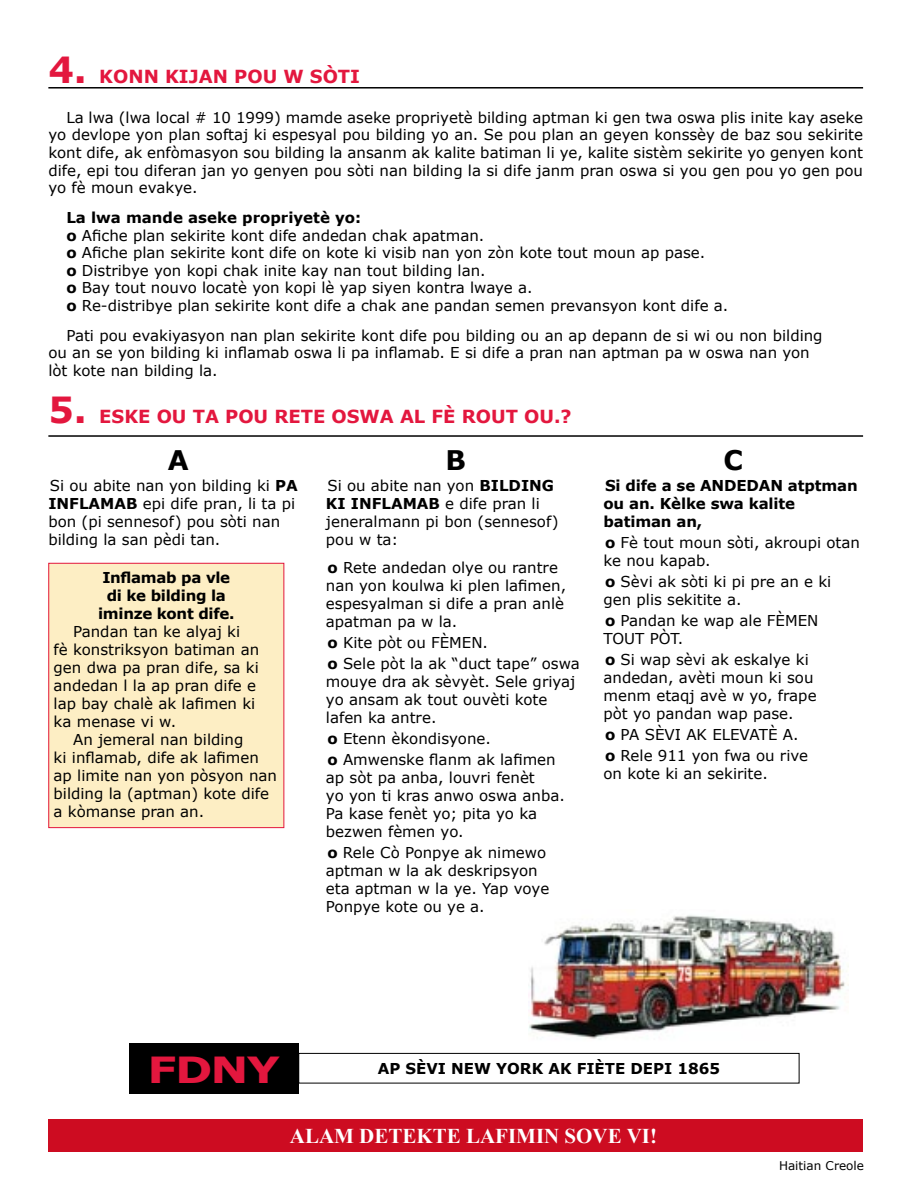
<style>
.page{position:relative;width:918px;height:1188px;background:#fff}
.page>*{position:absolute;margin:0;border:0;box-sizing:border-box;transform-origin:0 0}
.t1{font:700 36px "Verdana";color:#e3173e;scale:1.25 1}
.t2{font:700 27px "Verdana";color:#000}
.t3{font:700 21px "Times New Roman";color:#fff}
.t4{font:700 18px "Verdana";color:#e3173e}
.t5{font:15px/18px "Verdana";color:#000}
.t6{font:700 15px/18px "Verdana";letter-spacing:-.01em;color:#000;text-align:center}
.t7{font:12px "Verdana";color:#000}
.s1{font-size:36px}
.s2{font-weight:700}
</style>
<div class="page">
<div style="left:49px;top:563px;width:235px;height:265px;background:#fdeec4"></div>
<div style="left:48px;top:563px;width:236px;height:265px;border:1px solid #e3173e"></div>
<img style="left:528px;top:915px;width:321px;height:125px">
<div style="left:298px;top:1053px;width:501px;height:30px;border:1px solid #000"></div>
<div style="left:129px;top:1044px;width:170px;height:50px;background:#000"></div>
<hr style="left:48px;top:87px;width:815px;height:2px;background:#000">
<hr style="left:48px;top:435px;width:815px;height:2px;background:#000">
<div style="left:48px;top:1120px;width:815px;height:32px;background:#cd0c21"></div>
<p class="t4" style="left:48px;top:65px;width:313px"><span class="s1">4.</span> konn kijan pou w sòti</p>
<p class="t5" style="left:48px;top:108px;width:816px;text-align:justify;text-indent:18px">La lwa (lwa local # 10 1999) mamde aseke propriyetè bilding aptman ki gen twa oswa plis inite kay aseke yo devlope yon plan softaj ki espesyal pou bilding yo an. Se pou plan an geyen konssèy de baz sou sekirite kont dife, ak enfòmasyon sou bilding la ansanm ak kalite batiman li ye, kalite sistèm sekirite yo genyen kont dife, epi tou diferan jan yo genyen pou sòti nan bilding la si dife janm pran oswa si you gen pou yo gen pou yo fè moun evakye.</p>
<p class="t5" style="left:66px;top:208px;width:664px"><span class="s2">La lwa mande aseke propriyetè yo:<br>o</span> Afiche plan sekirite kont dife andedan chak apatman.<br><span class="s2">o</span> Afiche plan sekirite kont dife on kote ki visib nan yon zòn kote tout moun ap pase.<br><span class="s2">o</span> Distribye yon kopi chak inite kay nan tout bilding lan.<br><span class="s2">o</span> Bay tout nouvo locatè yon kopi lè yap siyen kontra lwaye a.<br><span class="s2">o</span> Re-distribye plan sekirite kont dife a chak ane pandan semen prevansyon kont dife a.</p>
<p class="t5" style="left:48px;top:326px;width:776px;text-indent:18px">Pati pou evakiyasyon nan plan sekirite kont dife pou bilding ou an ap depann de si wi ou non bilding ou an se yon bilding ki inflamab oswa li pa inflamab. E si dife a pran nan aptman pa w oswa nan yon lòt kote nan bilding la.</p>
<p class="t4" style="left:48px;top:405px;width:525px"><span class="s1">5.</span> Eske ou ta pou rete oswa al fè rout ou.?</p>
<h2 class="t2" style="left:168px;top:443px;width:22px">A</h2>
<p class="t5" style="left:48px;top:476px;width:251px">Si ou abite nan yon bilding ki <span class="s2">PA<br>INF</span></p>
<p class="t5" style="left:48px;top:494px;width:248px;text-indent:94px">epi dife pran, li ta pi bon (pi sennesof) pou sòti nan bilding la san pèdi tan.</p>
<p class="t6" style="left:98px;top:568px;width:138px">Inflamab pa vle di ke bilding la iminze kont dife.</p>
<p class="t5" style="left:54px;top:622px;width:207px;text-indent:20px">Pandan tan ke alyaj ki<br>fè konstriksyon batiman an gen dwa pa pran dife, sa ki andedan l la ap pran dife e lap bay chalè ak lafimen ki ka menase vi w.</p>
<p class="t5" style="left:54px;top:730px;width:225px;text-indent:20px">An jemeral nan bilding<br>ki inflamab, dife ak lafimen ap limite nan yon pòsyon nan bilding la (aptman) kote dife a kòmanse pran an.</p>
<p class="t6" style="left:79px;top:494px;width:23px">LAMAB</p>
<h2 class="t2" style="left:445px;top:443px;width:18px">B</h2>
<p class="t5" style="left:327px;top:476px;width:193px">Si ou abite nan yon <span class="s2">BILDIN</span></p>
<p class="t6" style="left:542px;top:476px;width:14px">G</p>
<p class="t6" style="left:326px;top:494px;width:36px">KI INF</p>
<p class="t6" style="left:381px;top:494px;width:23px">LAMAB</p>
<p class="t5" style="left:326px;top:494px;width:234px;text-indent:119px">e dife pran li jeneralmann pi bon (sennesof) pou w ta:</p>
<p class="t5" style="left:326px;top:558px;width:242px"><span class="s2">o</span> Rete andedan olye ou rantre nan yon koulwa ki plen lafimen, espesyalman si dife a pran anlè apatman pa w la.</p>
<p class="t5" style="left:327px;top:632px;width:254px;line-height:21px"><span class="s2">o</span> Kite pòt ou FÈMEN.<br><span class="s2">o</span> Sele pòt la ak “duct tape” oswa</p>
<p class="t5" style="left:326px;top:672px;width:251px">mouye dra ak sèvyèt. Sele griyaj yo ansam ak tout ouvèti kote lafen ka antre.</p>
<p class="t5" style="left:327px;top:728px;width:230px;line-height:21px"><span class="s2">o</span> Etenn èkondisyone.<br><span class="s2">o</span> Amwenske flanm ak lafimen</p>
<p class="t5" style="left:326px;top:768px;width:240px">ap sòt pa anba, louvri fenèt<br>yo yon ti kras anwo oswa anba.<br>Pa kase fenèt yo; pita yo ka bezwen fèmen yo.</p>
<p class="t5" style="left:326px;top:843px;width:225px"><span class="s2">o</span> Rele Cò Ponpye ak nimewo aptman w la ak deskripsyon eta aptman w la ye. Yap voye<br>Ponpye kote ou ye a.</p>
<h2 class="t2" style="left:724px;top:443px;width:21px">C</h2>
<p class="t6" style="left:605px;top:476px;width:108px">Si dife a se ANDEDAN</p>
<p class="t6" style="left:604px;top:476px;width:256px;text-align:left;text-indent:184px">atptman ou an. Kèlke swa kalite batiman an,</p>
<p class="t5" style="left:604px;top:533px;width:258px"><span class="s2">o</span> Fè tout moun sòti, akroupi otan ke nou kapab.</p>
<p class="t5" style="left:604px;top:572px;width:229px"><span class="s2">o</span> Sèvi ak sòti ki pi pre an e ki gen plis sekitite a.</p>
<p class="t5" style="left:604px;top:611px;width:216px"><span class="s2">o</span> Pandan ke wap ale FÈMEN<br>TOUT PÒT.</p>
<p class="t5" style="left:604px;top:650px;width:215px"><span class="s2">o</span> Si wap sèvi ak eskalye ki andedan, avèti moun ki sou menm etaqj avè w yo, frape pòt yo pandan wap pase.</p>
<p class="t5" style="left:605px;top:723px;width:205px;line-height:21px"><span class="s2">o</span> PA SÈVI AK ELEVATÈ A. <span class="s2">o</span> Rele 911 yon fwa ou rive</p>
<p class="t5" style="left:604px;top:764px;width:166px">on kote ki an sekirite.</p>
<h1 class="t1" style="left:148px;top:1047px;width:27px">FDNY</h1>
<p class="t6" style="left:378px;top:1059px;width:132px">AP SÈVI NEW YORK</p>
<p class="t6" style="left:548px;top:1059px;width:173px">AK FIÈTE DEPI 1865</p>
<h3 class="t3" style="left:290px;top:1121px;width:369px">ALAM DETEKTE LAFIMIN SOVE VI!</h3>
<p class="t7" style="left:779px;top:1158px;width:86px">Haitian Creole</p>
</div>
